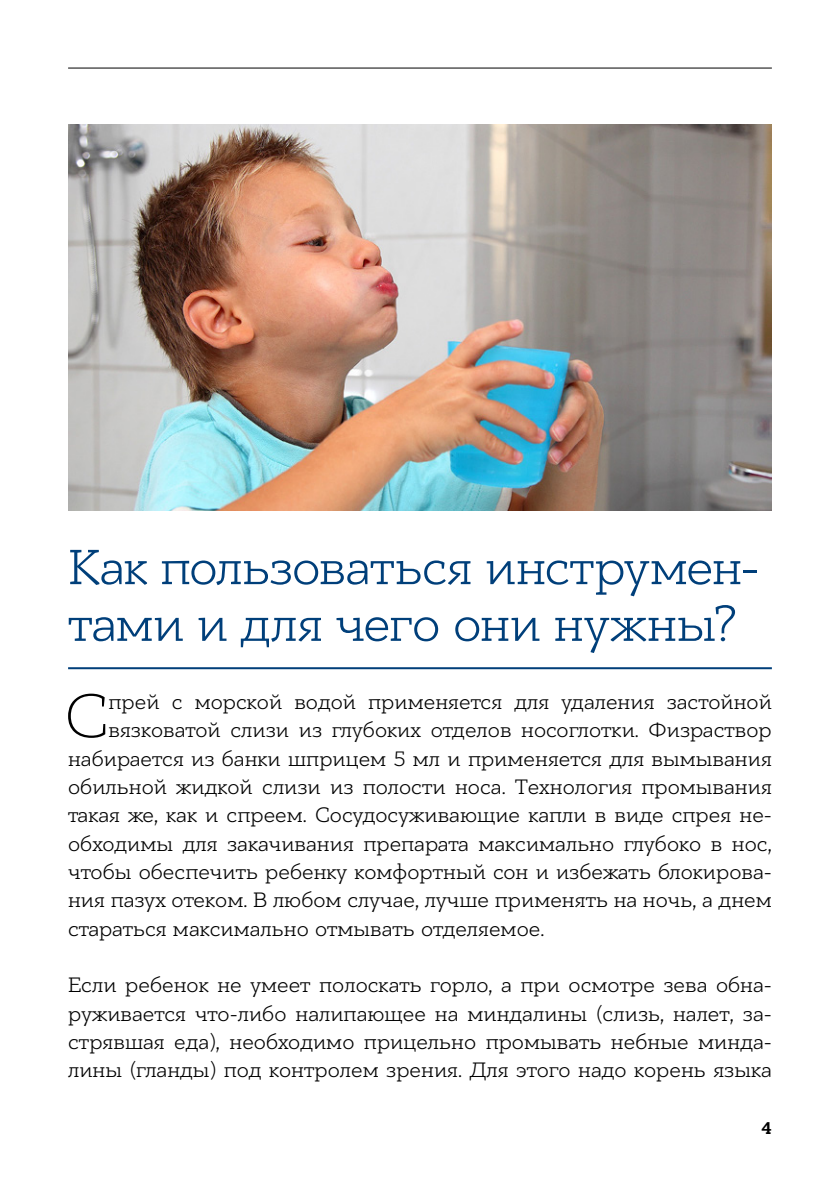
<style>
.page{position:relative;width:840px;height:1191px;background:#fff}
.page>*{position:absolute;margin:0;border:0;box-sizing:border-box;transform-origin:0 0}
.t1{font:100 65px "PF Bague Slab Pro";color:#000}
.t2{font:300 52px/56.6px "PF Bague Slab Pro";letter-spacing:-.015em;color:#003f7a}
.t3{font:300 22px/28.4px "PF Bague Slab Pro";color:#000;text-align:justify}
.t4{font:700 18px "PF Bague Slab Pro";color:#000}
</style>
<div class="page">
<hr style="left:68px;top:68px;width:703px;height:1px;background:#000">
<img style="left:68px;top:125px;width:703px;height:385px">
<hr style="left:68px;top:667px;width:703px;height:2px;background:#003f7a">
<h2 class="t2" style="left:68px;top:539px;width:692px">Как пользоваться инструмен&shy;тами и для чего они нужны?</h2>
<h1 class="t1" style="left:65px;top:680px;width:45px">С</h1>
<p class="t3" style="left:108px;top:688px;width:664px">прей с морской водой применяется для удаления застойной</p>
<p class="t3" style="left:108px;top:716px;width:664px">вязковатой слизи из глубоких отделов носоглотки. Физраствор</p>
<p class="t3" style="left:68px;top:744px;width:704px">набирается из банки шприцем 5 мл и применяется для вымывания</p>
<p class="t3" style="left:68px;top:773px;width:705px">обильной жидкой слизи из полости носа. Технология промывания</p>
<p class="t3" style="left:68px;top:801px;width:705px">такая же, как и спреем. Сосудосуживающие капли в виде спрея не-</p>
<p class="t3" style="left:68px;top:829px;width:704px">обходимы для закачивания препарата максимально глубоко в нос,</p>
<p class="t3" style="left:68px;top:858px;width:705px">чтобы обеспечить ребенку комфортный сон и избежать блокирова-</p>
<p class="t3" style="left:68px;top:886px;width:704px">ния пазух отеком. В любом случае, лучше применять на ночь, а днем</p>
<p class="t3" style="left:68px;top:914px;width:477px">стараться максимально отмывать отделяемое.</p>
<p class="t3" style="left:68px;top:971px;width:705px">Если ребенок не умеет полоскать горло, а при осмотре зева обна&shy;руживается что-либо налипающее на миндалины (слизь, налет, за&shy;стрявшая еда), необходимо прицельно промывать небные минда&shy;лины (гланды) под контролем зрения. Для этого надо корень языка</p>
<p class="t4" style="left:761px;top:1117px;width:12px">4</p>
</div>
